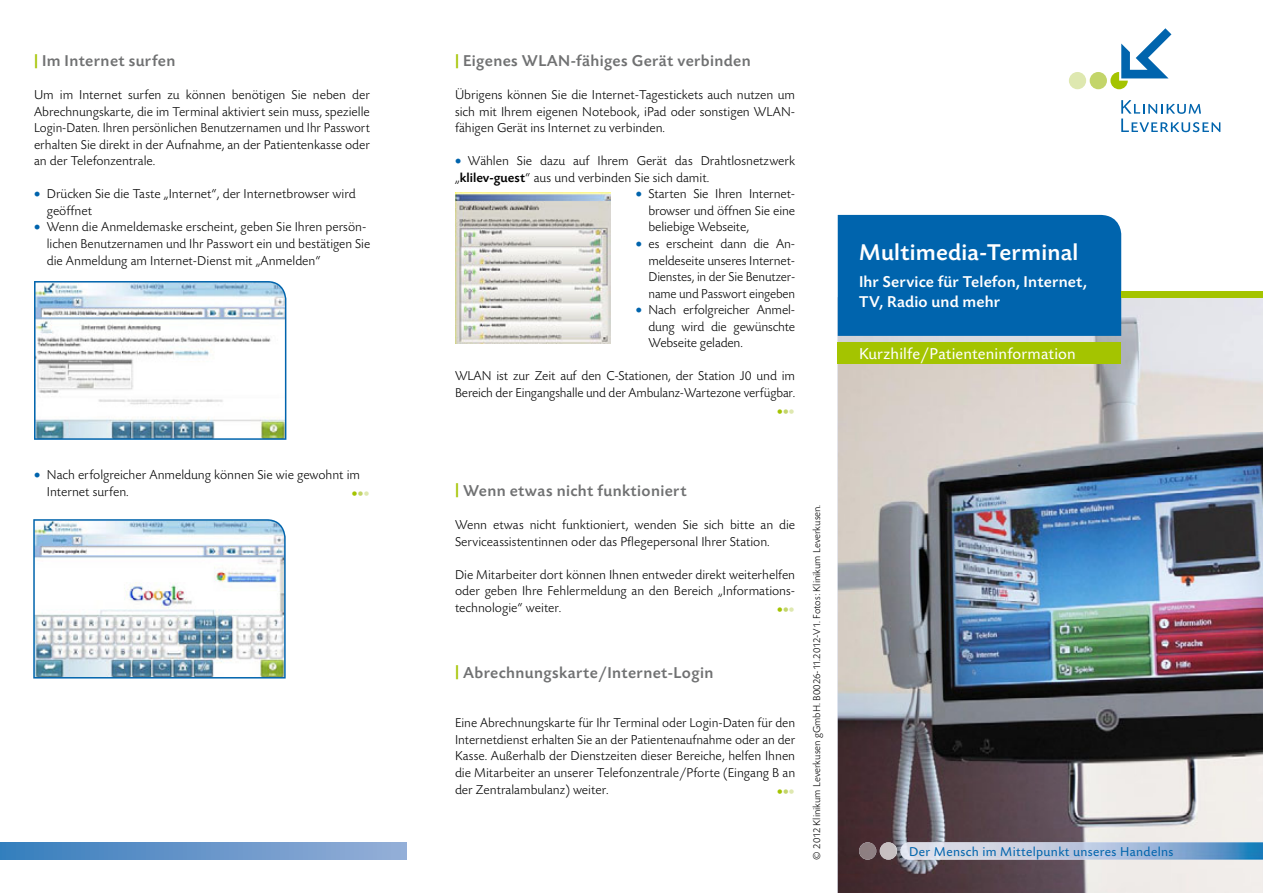
<style>
.page{position:relative;width:1263px;height:893px;background:#fff}
.page>*{position:absolute;margin:0;border:0;box-sizing:border-box;transform-origin:0 0}
.t1{font:500 24px "Today Sans BEFOP";letter-spacing:.01em;color:#fff}
.t2{font:500 16.5px "Today Sans BEFOP";letter-spacing:.02em;color:#707172}
.t3{font:500 16.5px/20.2px "Today Sans BEFOP";letter-spacing:.01em;color:#fff}
.t4{font:16.5px "Today Sans BEFOP";letter-spacing:.01em;color:#fff}
.t5{font:300 13.5px/16.5px "Today Sans BEFOP";color:#000;text-align:justify}
.t6{font:13.5px "Today Sans BEFOP";letter-spacing:.025em;color:#0064ad}
.t7{font:300 13.5px "Today Sans BEFOP";color:#a4c400}
.t8{font:300 10.5px "Today Sans BEFOP";color:#000}
.s1{font-weight:700;color:#a4c400}
.s2{color:#0064ad}
.s3{color:#c3d56a}
.s4{color:#dee8b0}
.s5{font-weight:500}
</style>
<div class="page">
<svg style="left:1121px;top:100px;width:99px;height:32px"></svg>
<div style="left:1090px;top:72px;width:17px;height:17px;background:#c3d56a;border-radius:50%"></div>
<div style="left:1069px;top:72px;width:17px;height:17px;background:#dee8b0;border-radius:50%"></div>
<svg style="left:1110px;top:28px;width:61px;height:61px"></svg>
<img style="left:838px;top:298px;width:425px;height:595px">
<div style="left:838px;top:342px;width:283px;height:22px;background:#a4c400"></div>
<div style="left:838px;top:215px;width:283px;height:121px;background:#0064ad"></div>
<div style="left:1121px;top:291px;width:142px;height:7px;background:#a4c400"></div>
<img style="left:859px;top:842px;width:17px;height:18px;border-radius:50%">
<img style="left:880px;top:842px;width:17px;height:18px;border-radius:50%">
<img style="left:900px;top:842px;width:363px;height:18px">
<div style="left:0;top:842px;width:406px;height:18px;background:linear-gradient(to right,#377ebd,#96aed7)"></div>
<img style="left:455px;top:192px;width:155px;height:151px">
<svg style="left:34px;top:281px;width:252px;height:159px"></svg>
<img style="left:33px;top:519px;width:253px;height:159px">
<p class="t2" style="left:34px;top:52px;width:143px"><span class="s1">|</span> Im Internet surfen</p>
<p class="t5" style="left:34px;top:87px;width:337px">Um im Internet surfen zu können benötigen Sie neben der Abrechnungskarte, die im Terminal aktiviert sein muss, spezielle Login-Daten. Ihren persönlichen Benutzernamen und Ihr Passwort erhalten Sie direkt in der Aufnahme, an der Patientenkasse oder an der Telefonzentrale.</p>
<p class="t5" style="left:47px;top:186px;width:310px;text-indent:-13px"><span class="s2">•</span> Drücken Sie die Taste „Internet“, der Internetbrowser wird geöffnet</p>
<p class="t5" style="left:47px;top:219px;width:325px;text-align:left;text-indent:-13px"><span class="s2">•</span> Wenn die Anmeldemaske erscheint, geben Sie Ihren persön&shy;lichen Benutzernamen und Ihr Passwort ein und bestätigen Sie die Anmeldung am Internet-Dienst mit „Anmelden“</p>
<p class="t5" style="left:47px;top:467px;width:315px;text-indent:-13px"><span class="s2">•</span> Nach erfolgreicher Anmeldung können Sie wie gewohnt im<br>Internet surfen.</p>
<p class="t7" style="left:351px;top:487px;width:20px">• <span class="s3">•</span><span class="s4">•</span></p>
<p class="t2" style="left:455px;top:52px;width:297px"><span class="s1">|</span> Eigenes WLAN-fähiges Gerät verbinden</p>
<p class="t5" style="left:455px;top:87px;width:342px">Übrigens können Sie die Internet-Tagestickets auch nutzen um sich mit Ihrem eigenen Notebook, iPad oder sonstigen WLAN&shy;fähigen Gerät ins Internet zu verbinden.</p>
<p class="t5" style="left:455px;top:153px;width:342px"><span class="s2">•</span> Wählen Sie dazu auf Ihrem Gerät das Drahtlosnetzwerk „<span class="s5">klilev-guest</span>“ aus und verbinden Sie sich damit.</p>
<p class="t5" style="left:648px;top:186px;width:148px;text-indent:-13px"><span class="s2">•</span> Starten Sie Ihren Internet&shy;browser und öffnen Sie eine beliebige Webseite,</p>
<p class="t5" style="left:648px;top:236px;width:148px;text-indent:-13px"><span class="s2">•</span> es erscheint dann die An&shy;meldeseite unseres Internet-Dienstes, in der Sie Benutzer&shy;name und Passwort eingeben</p>
<p class="t5" style="left:648px;top:302px;width:148px;text-indent:-13px"><span class="s2">•</span> Nach erfolgreicher Anmel&shy;dung wird die gewünschte Webseite geladen.</p>
<p class="t5" style="left:455px;top:368px;width:342px">WLAN ist zur Zeit auf den C-Stationen, der Station J0 und im<br>Bereich der Eingangshalle und der Ambulanz-Wartezone verfügbar.</p>
<p class="t7" style="left:776px;top:404px;width:20px">• <span class="s3">•</span><span class="s4">•</span></p>
<p class="t2" style="left:455px;top:482px;width:233px"><span class="s1">|</span> Wenn etwas nicht funktioniert</p>
<p class="t5" style="left:455px;top:517px;width:342px">Wenn etwas nicht funktioniert, wenden Sie sich bitte an die<br>Serviceassistentinnen oder das Pflegepersonal Ihrer Station.</p>
<p class="t5" style="left:455px;top:567px;width:342px">Die Mitarbeiter dort können Ihnen entweder direkt weiterhelfen oder geben Ihre Fehlermeldung an den Bereich „Informations&shy;technologie“ weiter.</p>
<p class="t7" style="left:776px;top:602px;width:20px">• <span class="s3">•</span><span class="s4">•</span></p>
<p class="t2" style="left:455px;top:664px;width:260px"><span class="s1">|</span> Abrechnungskarte/Internet-Login</p>
<p class="t5" style="left:455px;top:715px;width:342px">Eine Abrechnungskarte für Ihr Terminal oder Login-Daten für den Internetdienst erhalten Sie an der Patientenaufnahme oder an der Kasse. Außerhalb der Dienstzeiten dieser Bereiche, helfen Ihnen die Mitarbeiter an unserer Telefonzentrale/Pforte (Eingang B an der Zentralambulanz) weiter.</p>
<p class="t7" style="left:776px;top:784px;width:20px">• <span class="s3">•</span><span class="s4">•</span></p>
<p class="t8" style="left:811px;top:860px;width:357px;rotate:-90deg">© 2012 Klinikum Leverkusen gGmbH. B0026-11.2012-V1. Fotos: Klinikum Leverkusen.</p>
<h1 class="t1" style="left:859px;top:240px;width:221px">Multimedia-Terminal</h1>
<p class="t3" style="left:859px;top:272px;width:229px">Ihr Service für Telefon, Internet,<br>TV, Radio und mehr</p>
<p class="t4" style="left:859px;top:345px;width:218px">Kurzhilfe/Patienteninformation</p>
<p class="t6" style="left:909px;top:844px;width:266px">Der Mensch im Mittelpunkt unseres Handelns</p>
</div>
